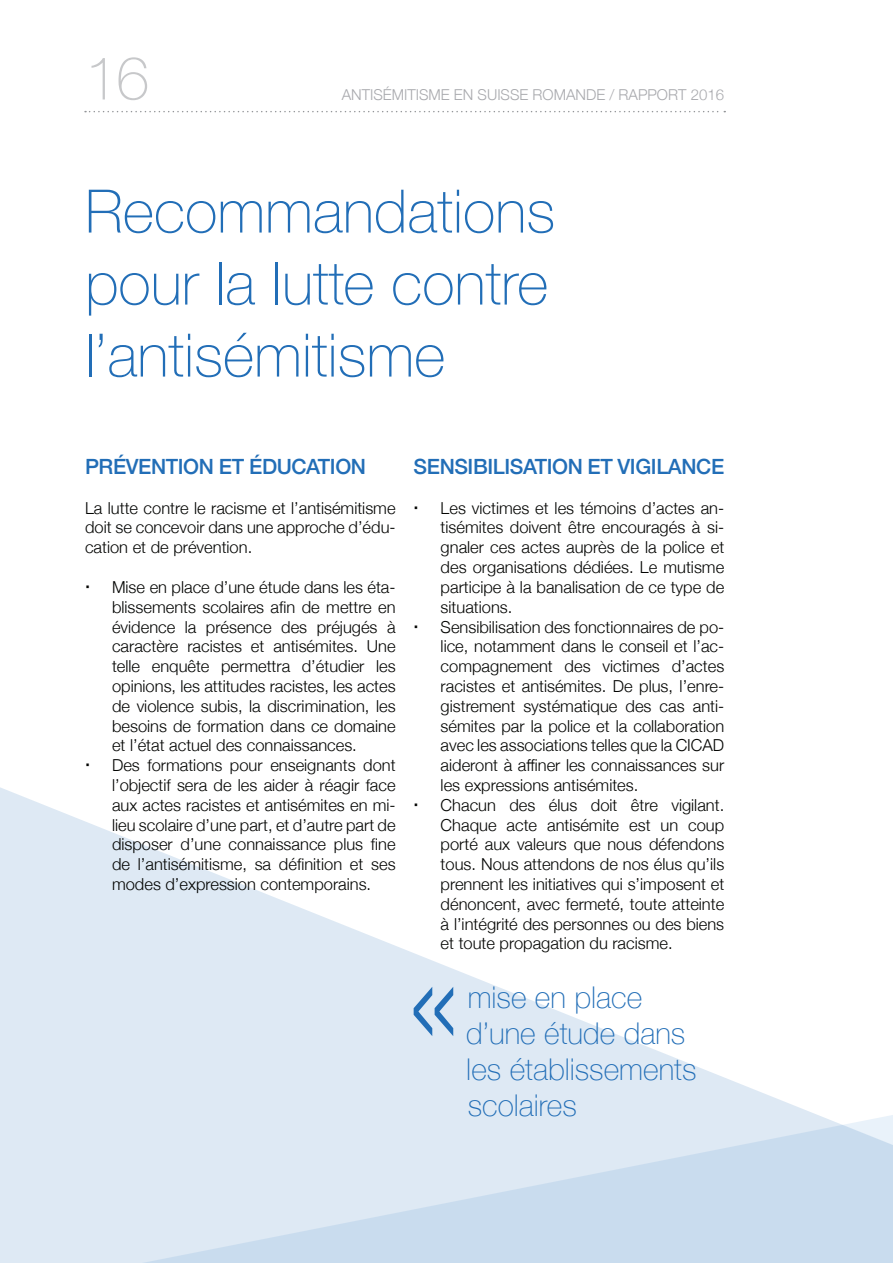
<style>
.page{position:relative;width:893px;height:1263px;background:#fff}
.page>*{position:absolute;margin:0;border:0;box-sizing:border-box;transform-origin:0 0}
.t1{font:100 163.5px "Helvetica Neue";color:#226eb7}
.t2{font:100 60px/72px "Helvetica Neue";color:#226eb7;text-align:justify}
.t3{font:100 60px "Helvetica Neue";color:#c7c8ca}
.t4{font:100 30px/36px "Helvetica Neue";color:#226eb7}
.t5{font:500 21px "Helvetica Neue";letter-spacing:-.02em;color:#226eb7}
.t6{font:300 16.5px/19.8px "Helvetica Neue";color:#040503}
.t7{font:300 15px "Helvetica Neue";color:#a8a9ad}
</style>
<div class="page">
<svg style="left:85px;top:111px;width:640px;height:1px"></svg>
<svg style="left:0;top:787px;width:360px;height:145px"></svg>
<svg style="left:0;top:932px;width:893px;height:331px;fill:#dee9f4"></svg>
<h2 class="t3" style="left:85px;top:33px;width:66px">16</h2>
<p class="t7" style="left:342px;top:82px;width:326px">antisémitisme en Suisse romande / RAPPORT</p>
<p class="t7" style="left:691px;top:82px;width:35px">2016</p>
<h2 class="t2" style="left:85px;top:173px;width:472px">Recommandations pour la lutte contre l’antisémitisme</h2>
<p class="t5" style="left:85px;top:450px;width:282px">PRÉVENTION ET ÉDUCATION</p>
<p class="t6" style="left:85px;top:497px;width:312px;text-align:justify">La lutte contre le racisme et l’antisémitisme doit se concevoir dans une approche d’édu&shy;cation et de prévention.</p>
<p class="t6" style="left:112px;top:576px;width:285px">Mise en place d’une étude dans les éta&shy;blissements scolaires afin de mettre en évidence la présence des préjugés à caractère racistes et antisémites. Une telle enquête permettra d’étudier les opinions, les attitudes racistes, les actes de violence subis, la discrimination, les besoins de formation dans ce domaine et l’état actuel des connaissances.<br>Des formations pour enseignants dont l’objectif sera de les aider à réagir face aux actes racistes et antisémites en mi&shy;lieu scolaire d’une part, et d’autre part de disposer d’une connaissance plus fine de l’antisémitisme, sa définition et ses modes d’expression contemporains.</p>
<p class="t5" style="left:414px;top:450px;width:312px">SENSIBILISATION ET VIGILANCE</p>
<p class="t6" style="left:441px;top:497px;width:285px">Les victimes et les témoins d’actes an&shy;tisémites doivent être encouragés à si&shy;gnaler ces actes auprès de la police et des organisations dédiées. Le mutisme participe à la banalisation de ce type de situations.<br>Sensibilisation des fonctionnaires de po&shy;lice, notamment dans le conseil et l’ac&shy;compagnement des victimes d’actes racistes et antisémites. De plus, l’enre&shy;gistrement systématique des cas anti&shy;sémites par la police et la collaboration avec les associations telles que la CICAD aideront à affiner les connaissances sur les expressions antisémites.<br>Chacun des élus doit être vigilant.<br>Chaque acte antisémite est un coup porté aux valeurs que nous défendons tous. Nous attendons de nos élus qu’ils prennent les initiatives qui s’imposent et dénoncent, avec fermeté, toute atteinte à l’intégrité des personnes ou des biens et toute propagation du racisme.</p>
<h1 class="t1" style="left:403px;top:874px;width:65px">«</h1>
<h3 class="t4" style="left:466px;top:978px;width:232px">mise en place d’une étude dans les établissements scolaires</h3>
</div>
